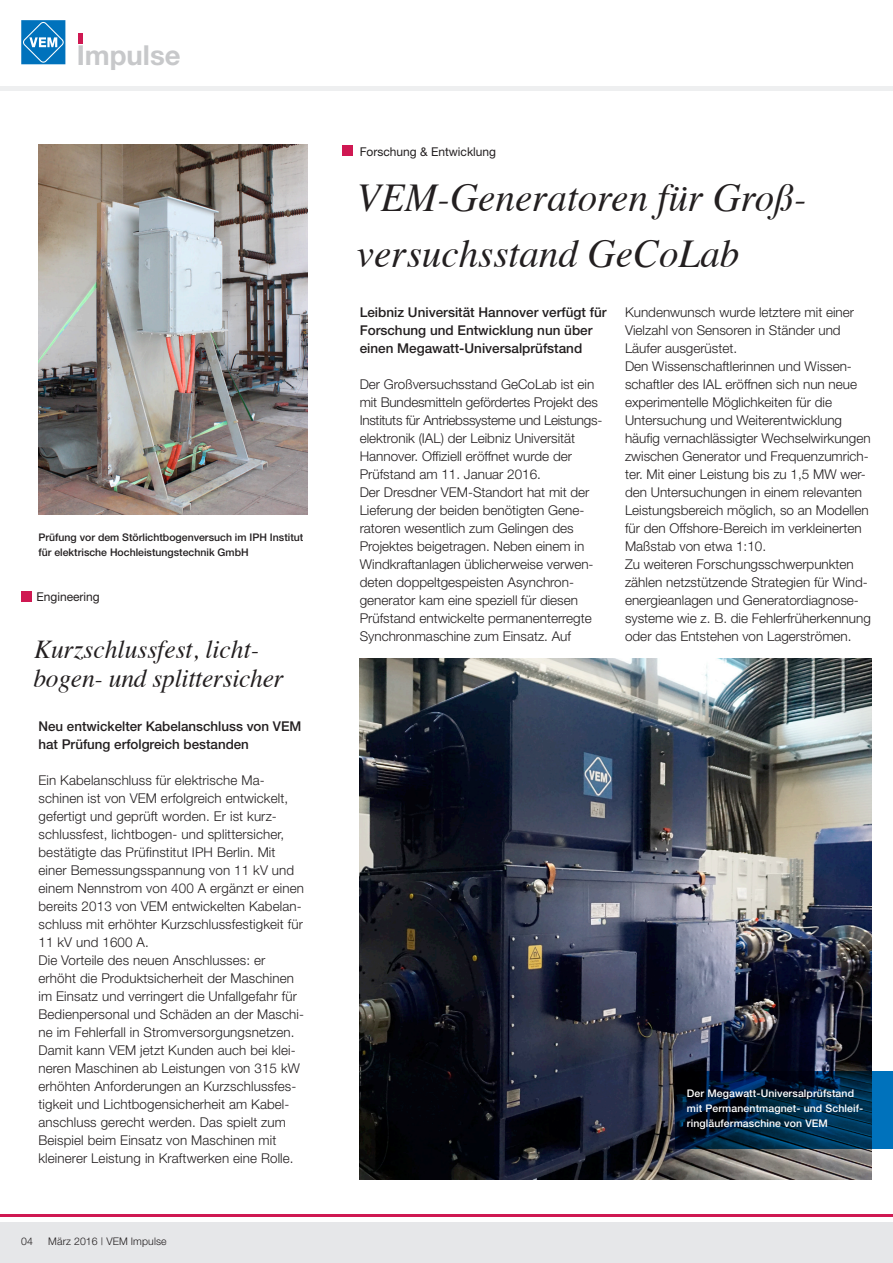
<style>
.page{position:relative;width:893px;height:1263px;background:#fff}
.page>*{position:absolute;margin:0;border:0;box-sizing:border-box;transform-origin:0 0}
.t1{font:italic 39.45px/55.5px "Times";color:#231f20}
.t2{font:700 27.6px "Helvetica Neue";color:#c7c8ca}
.t3{font:italic 25.8px/28.5px "Times";letter-spacing:-.01em;color:#231f20}
.t4{font:300 13.5px/18px "Helvetica Neue";color:#231f20}
.t5{font:500 13.5px/18px "Helvetica Neue";color:#231f20}
.t6{font:12.15px "Helvetica Neue";color:#231f20}
.t7{font:500 10.5px/15px "Helvetica Neue";color:#231f20}
.t8{font:500 10.5px/15px "Helvetica Neue";letter-spacing:.01em;color:#fff}
.t9{font:300 10.5px "Helvetica Neue";letter-spacing:.01em;color:#231f20}
</style>
<div class="page">
<div style="left:0;top:86px;width:893px;height:5px;background:#eeeff0"></div>
<hr style="left:79px;top:33px;width:4px;height:10px;background:#cf1852">
<div style="left:21px;top:20px;width:44px;height:44px;background:#0072bc"></div>
<svg style="left:23px;top:22px;width:41px;height:41px"></svg>
<div style="left:0;top:1222px;width:893px;height:41px;background:#e6e7e9"></div>
<hr style="left:0;top:1215px;width:893px;height:2px;background:#cf1852">
<div style="left:342px;top:146px;width:10px;height:10px;background:#cf1852"></div>
<img style="left:359px;top:659px;width:513px;height:520px">
<svg style="left:675px;top:1071px;width:218px;height:77px;background:#002949"></svg>
<div style="left:21px;top:591px;width:10px;height:10px;background:#cf1852"></div>
<img style="left:38px;top:145px;width:270px;height:370px">
<h2 class="t2" style="left:77px;top:38px;width:105px">Impulse</h2>
<p class="t7" style="left:38px;top:530px;width:266px">Prüfung vor dem Störlichtbogenversuch im IPH Institut für elektrische Hochleistungstechnik GmbH</p>
<p class="t6" style="left:36px;top:590px;width:65px">Engineering</p>
<h3 class="t3" style="left:33px;top:634px;width:252px">Kurzschlussfest, licht&shy;bogen- und splittersicher</h3>
<p class="t5" style="left:38px;top:717px;width:264px">Neu entwickelter Kabelanschluss von VEM hat Prüfung erfolgreich bestanden</p>
<p class="t4" style="left:38px;top:771px;width:267px">Ein Kabelanschluss für elektrische Ma&shy;schinen ist von VEM erfolgreich entwickelt, gefertigt und geprüft worden. Er ist kurz&shy;schlussfest, lichtbogen- und splittersicher, bestätigte das Prüfinstitut IPH Berlin. Mit einer Bemessungsspannung von 11 kV und einem Nennstrom von 400 A ergänzt er einen bereits 2013 von VEM entwickelten Kabelan&shy;schluss mit erhöhter Kurzschlussfestigkeit für 11 kV und 1600 A.<br>Die Vorteile des neuen Anschlusses: er erhöht die Produktsicherheit der Maschinen im Einsatz und verringert die Unfallgefahr für Bedienpersonal und Schäden an der Maschi&shy;ne im Fehlerfall in Stromversorgungsnetzen.<br>Damit kann VEM jetzt Kunden auch bei klei&shy;neren Maschinen ab Leistungen von 315 kW erhöhten Anforderungen an Kurzschlussfes&shy;tigkeit und Lichtbogensicherheit am Kabel&shy;anschluss gerecht werden. Das spielt zum Beispiel beim Einsatz von Maschinen mit kleinerer Leistung in Kraftwerken eine Rolle.</p>
<p class="t9" style="left:21px;top:1234px;width:13px">04</p>
<p class="t9" style="left:48px;top:1234px;width:120px">März 2016 | VEM Impulse</p>
<p class="t6" style="left:360px;top:144px;width:138px">Forschung &amp; Entwicklung</p>
<h1 class="t1" style="left:357px;top:168px;width:451px">VEM-Generatoren für Groß&shy;versuchsstand GeCoLab</h1>
<p class="t5" style="left:360px;top:303px;width:248px">Leibniz Universität Hannover verfügt für<br>Forschung und Entwicklung nun über einen Megawatt-Universalprüfstand</p>
<p class="t4" style="left:360px;top:375px;width:244px">Der Großversuchsstand GeCoLab ist ein mit Bundesmitteln gefördertes Projekt des Instituts für Antriebssysteme und Leistungs&shy;elektronik (IAL) der Leibniz Universität Hannover. Offiziell eröffnet wurde der Prüfstand am 11. Januar 2016.<br>Der Dresdner VEM-Standort hat mit der Lieferung der beiden benötigten Gene&shy;ratoren wesentlich zum Gelingen des Projektes beigetragen. Neben einem in Windkraftanlagen üblicherweise verwen&shy;deten doppeltgespeisten Asynchron&shy;generator kam eine speziell für diesen Prüfstand entwickelte permanenterregte Synchronmaschine zum Einsatz. Auf</p>
<p class="t4" style="left:625px;top:303px;width:247px">Kundenwunsch wurde letztere mit einer Vielzahl von Sensoren in Ständer und Läufer ausgerüstet.<br>Den Wissenschaftlerinnen und Wissen&shy;schaftler des IAL eröffnen sich nun neue experimentelle Möglichkeiten für die Untersuchung und Weiterentwicklung häufig vernachlässigter Wechselwirkungen zwischen Generator und Frequenzumrich&shy;ter. Mit einer Leistung bis zu 1,5 MW wer&shy;den Untersuchungen in einem relevanten Leistungsbereich möglich, so an Modellen für den Offshore-Bereich im verkleinerten Maßstab von etwa 1:10.<br>Zu weiteren Forschungsschwerpunkten zählen netzstützende Strategien für Wind&shy;energieanlagen und Generatordiagnose&shy;systeme wie z. B. die Fehlerfrüherkennung oder das Entstehen von Lagerströmen.</p>
<p class="t8" style="left:687px;top:1086px;width:178px">Der Megawatt-Universalprüfstand mit Permanentmagnet- und Schleif&shy;ringläufermaschine von VEM</p>
</div>
